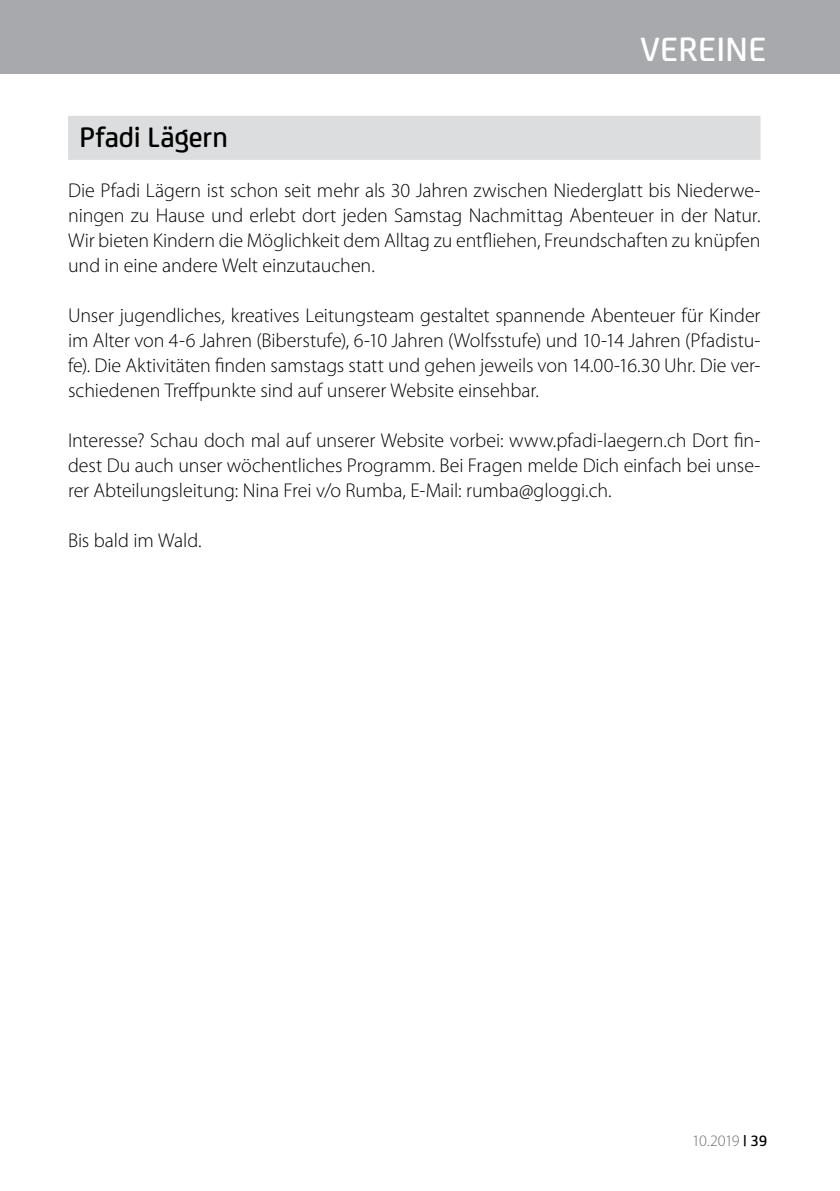
<style>
.page{position:relative;width:840px;height:1191px;background:#fff}
.page>*{position:absolute;margin:0;border:0;box-sizing:border-box;transform-origin:0 0}
.t1{font:500 36px "FS Joey";color:#fff}
.t2{font:500 30px "FS Joey";letter-spacing:-.005em;color:#000}
.t3{font:300 20px/25px "Myriad Pro";letter-spacing:-.005em;color:#000;text-align:justify}
.t4{font:300 16px "Myriad Pro";letter-spacing:-.04em;color:#6d6e71}
.s1{font-family:"FS Joey";font-weight:500;color:#000}
</style>
<div class="page">
<div style="left:0;top:0;width:839px;height:74px;background:#a7a9ac"></div>
<div style="left:68px;top:116px;width:692px;height:44px;background:#dcddde"></div>
<h1 class="t1" style="left:640px;top:23px;width:39px">VEREINE</h1>
<h2 class="t2" style="left:79px;top:115px;width:150px">PFADI LÄGERN</h2>
<p class="t3" style="left:68px;top:178px;width:693px">Die Pfadi Lägern ist schon seit mehr als 30 Jahren zwischen Niederglatt bis Niederwe&shy;ningen zu Hause und erlebt dort jeden Samstag Nachmittag Abenteuer in der Natur.<br>Wir bieten Kindern die Möglichkeit dem Alltag zu entfliehen, Freundschaften zu knüpfen und in eine andere Welt einzutauchen.</p>
<p class="t3" style="left:68px;top:303px;width:693px">U nser jugendliches, kreatives Leitungsteam gestaltet spannende Abenteuer für Kinder im Alter von 4-6 Jahren (Biberstufe), 6-10 Jahren (Wolfsstufe) und 10-14 Jahren (Pfadistu&shy;fe). Die Aktivitäten finden samstags statt und gehen jeweils von 14.00-16.30 U hr. Die ver&shy;schiedenen Treffpunkte sind auf unserer Website einsehbar.</p>
<p class="t3" style="left:68px;top:428px;width:693px">I nteresse? Schau doch mal auf unserer Website vorbei: www.pfadi-laegern.ch Dort fin&shy;dest Du auch unser wöchentliches Programm. Bei Fragen melde Dich einfach bei unse&shy;rer Abteilungsleitung: Nina Frei v/o Rumba, E-Mail: rumba@gloggi.ch.</p>
<p class="t3" style="left:68px;top:528px;width:135px">Bis bald im Wald.</p>
<p class="t4" style="left:691px;top:1131px;width:77px">10.2019 <span class="s1">| 39</span></p>
</div>
